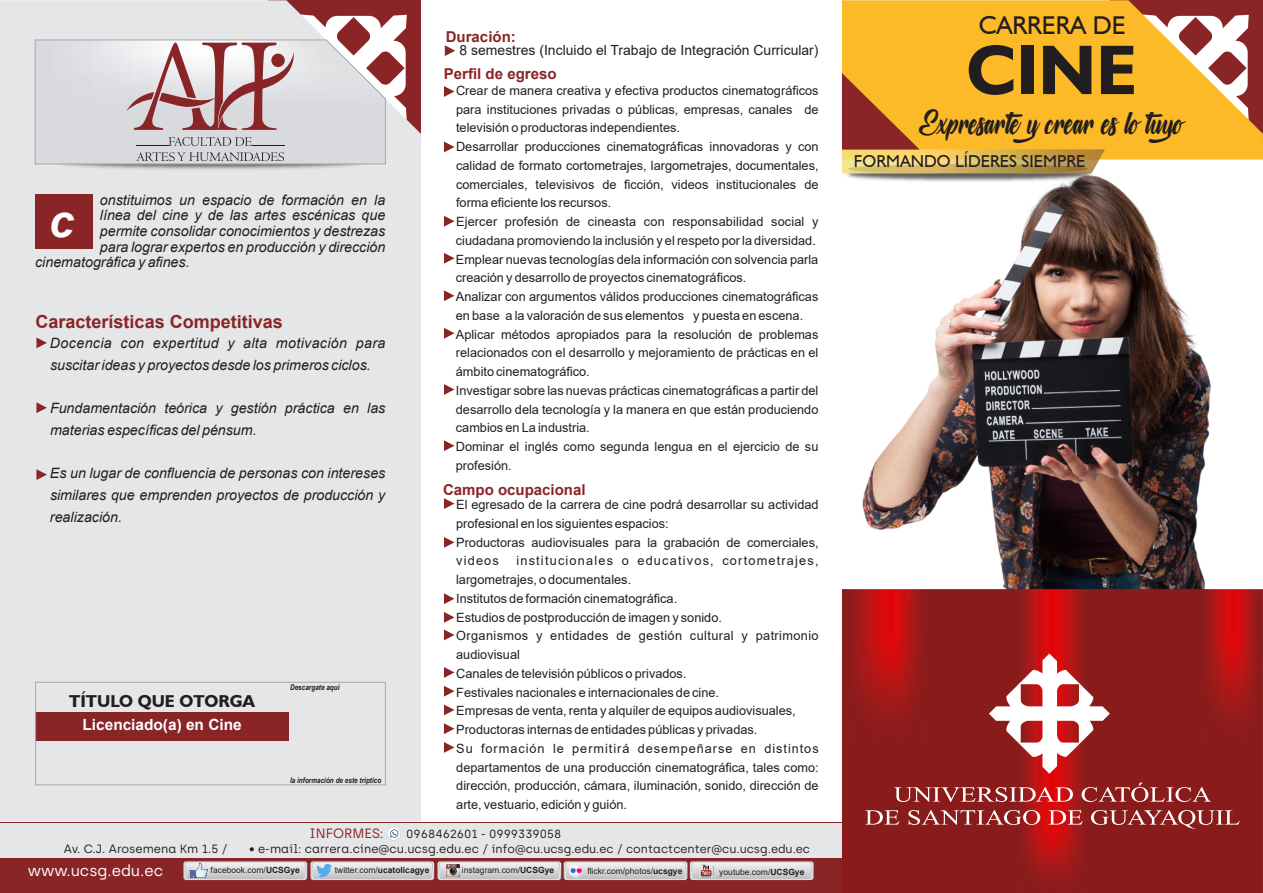
<style>
.page{position:relative;width:1263px;height:893px;background:#fff}
.page>*{position:absolute;margin:0;border:0;box-sizing:border-box;transform-origin:0 0}
.t1{font:700 70.65px "Humanist 521 BT";color:#221e1f}
.t2{font:italic 700 45px "Arial";color:#fff}
.t3{font:39px "Mysterious Lovers";color:#221e1f}
.t4{font:25.8px "Humanist 521 BT";color:#221e1f}
.t5{font:700 18px "Arial";color:#8a2527}
.t6{font:17.25px "Humanist 521 BT";color:#221e1f}
.t7{font:700 17.25px "Humanist 521 BT";color:#221e1f}
.t8{font:700 15.45px "Arial";color:#fff}
.t9{font:15.45px "Archia";color:#fff}
.t10{font:700 15px "Arial";color:#8a2527}
.t11{font:italic 14.25px/21.8px "Arial";color:#221e1f;text-align:justify}
.t12{font:13.95px "Arial";color:#221e1f}
.t13{font:13.5px "Archia";color:#8a2527}
.t14{font:12.75px/18.8px "Arial";color:#221e1f}
.t15{font:12px "Archia";color:#221e1f}
.t16{font:11.85px "Archia";color:#231f20}
.t17{font:11.85px "Archia";color:#221e1f}
.t18{font:8.55px "Arial";color:#221e1f}
.t19{font:italic 700 7.8px "Arial Narrow";color:#221e1f}
.s1{font-size:12px;color:#221e1f}
.s2{font-weight:700}
</style>
<div class="page">
<div style="left:0;top:822px;width:842px;height:71px;background:#8a2527"></div>
<div style="left:0;top:823px;width:842px;height:35px;background:#e5e6e7"></div>
<svg style="left:183px;top:861px;width:630px;height:19px;background:#d0cdd0"></svg>
<img style="left:699px;top:864px;width:14px;height:14px">
<div style="left:0;top:0;width:421px;height:821px;background:#e5e6e7"></div>
<svg style="left:52px;top:165px;width:317px;height:10px;background:#d4d4d5"></svg>
<div style="left:35px;top:194px;width:58px;height:54px;background:#8a2527"></div>
<svg style="left:36px;top:337px;width:11px;height:11px"></svg>
<svg style="left:36px;top:402px;width:11px;height:11px"></svg>
<div style="left:36px;top:712px;width:253px;height:29px;background:#8a2527"></div>
<div style="left:35px;top:682px;width:351px;height:103px;border:1px solid #a6a8ab"></div>
<svg style="left:445px;top:45px;width:10px;height:11px"></svg>
<img style="left:862px;top:175px;width:349px;height:414px">
<svg style="left:842px;top:589px;width:421px;height:304px;background:#931919"></svg>
<svg style="left:989px;top:653px;width:121px;height:121px"></svg>
<svg style="left:894px;top:787px;width:179px;height:15px;background:#b65758"></svg>
<svg style="left:1081px;top:783px;width:130px;height:19px;background:#9f4646"></svg>
<svg style="left:865px;top:810px;width:34px;height:15px"></svg>
<svg style="left:908px;top:810px;width:132px;height:15px;background:#ab5656"></svg>
<svg style="left:1048px;top:810px;width:35px;height:15px"></svg>
<svg style="left:1091px;top:810px;width:149px;height:19px;background:#a04949"></svg>
<svg style="left:842px;top:0;width:421px;height:160px;background:#eead3a"></svg>
<svg style="left:842px;top:173px;width:252px;height:12px"></svg>
<svg style="left:842px;top:73px;width:263px;height:100px;background:#e6a836"></svg>
<svg style="left:36px;top:469px;width:11px;height:11px"></svg>
<svg style="left:34px;top:14px;width:373px;height:151px;background:#d4cacc"></svg>
<hr style="left:252px;top:145px;width:32px;height:1px;background:#221e1f">
<hr style="left:137px;top:145px;width:32px;height:1px;background:#221e1f">
<svg style="left:444px;top:86px;width:10px;height:11px"></svg>
<svg style="left:444px;top:216px;width:10px;height:11px"></svg>
<svg style="left:444px;top:537px;width:10px;height:11px"></svg>
<svg style="left:444px;top:593px;width:10px;height:11px"></svg>
<svg style="left:444px;top:612px;width:10px;height:11px"></svg>
<svg style="left:444px;top:629px;width:10px;height:11px"></svg>
<svg style="left:444px;top:142px;width:10px;height:10px"></svg>
<svg style="left:444px;top:253px;width:10px;height:11px"></svg>
<svg style="left:444px;top:667px;width:10px;height:11px"></svg>
<svg style="left:444px;top:686px;width:10px;height:11px"></svg>
<svg style="left:444px;top:290px;width:10px;height:11px"></svg>
<svg style="left:444px;top:384px;width:10px;height:11px"></svg>
<svg style="left:444px;top:440px;width:10px;height:11px"></svg>
<svg style="left:444px;top:704px;width:10px;height:11px"></svg>
<svg style="left:444px;top:328px;width:10px;height:11px"></svg>
<svg style="left:444px;top:498px;width:10px;height:11px"></svg>
<svg style="left:444px;top:723px;width:10px;height:11px"></svg>
<svg style="left:444px;top:742px;width:10px;height:11px"></svg>
<svg style="left:387px;top:827px;width:14px;height:14px"></svg>
<svg style="left:388px;top:827px;width:12px;height:13px"></svg>
<svg style="left:390px;top:829px;width:8px;height:9px"></svg>
<p class="t10" style="left:446px;top:26px;width:72px">Duración:</p>
<p class="t12" style="left:460px;top:41px;width:360px">8 semestres (Incluido el Trabajo de Integración Curricular)</p>
<p class="t11" style="left:100px;top:192px;width:287px;line-height:15.9px">onstituimos un espacio de formación en la línea del cine y de las artes escénicas que permite consolidar conocimientos y destrezas para lograr expertos en producción y dirección</p>
<h2 class="t2" style="left:49px;top:192px;width:27px">c</h2>
<p class="t11" style="left:35px;top:252px;width:156px">cinematográfica y afines.</p>
<h3 class="t5" style="left:36px;top:309px;width:249px">Características Competitivas</h3>
<p class="t11" style="left:50px;top:332px;width:337px">Docencia con expertitud y alta motivación para suscitar ideas y proyectos desde los primeros ciclos.</p>
<p class="t11" style="left:50px;top:397px;width:337px">Fundamentación teórica y gestión práctica en las materias específicas del pénsum.</p>
<p class="t11" style="left:50px;top:463px;width:337px">Es un lugar de confluencia de personas con intereses similares que emprenden proyectos de producción y realización.</p>
<h3 class="t7" style="left:69px;top:691px;width:187px">TÍTULO QUE OTORGA</h3>
<p class="t8" style="left:83px;top:714px;width:161px">Licenciado(a) en Cine</p>
<p class="t19" style="left:290px;top:681px;width:51px">Descargate aquí</p>
<p class="t19" style="left:290px;top:774px;width:93px">la información de este triptico</p>
<p class="t10" style="left:444px;top:63px;width:114px">Perfil de egreso</p>
<p class="t14" style="left:456px;top:81px;width:364px">Crear de manera creativa y efectiva productos cinematográficos para instituciones privadas o públicas, empresas, canales de televisión o productoras independientes.<br>Desarrollar producciones cinematográficas innovadoras y con calidad de formato cortometrajes, largometrajes, documentales, comerciales, televisivos de ficción, videos institucionales de forma eficiente los recursos.<br>Ejercer profesión de cineasta con responsabilidad social y ciudadana promoviendo la inclusión y el respeto por la diversidad.<br>Emplear nuevas tecnologías dela información con solvencia parla creación y desarrollo de proyectos cinematográficos.<br>Analizar con argumentos válidos producciones cinematográficas en base a la valoración de sus elementos y puesta en escena.<br>Aplicar métodos apropiados para la resolución de problemas relacionados con el desarrollo y mejoramiento de prácticas en el ámbito cinematográfico.<br>Investigar sobre las nuevas prácticas cinematográficas a partir del desarrollo dela tecnología y la manera en que están produciendo cambios en La industria.<br>Dominar el inglés como segunda lengua en el ejercicio de su profesión.</p>
<p class="t10" style="left:443px;top:479px;width:144px">Campo ocupacional</p>
<p class="t14" style="left:456px;top:495px;width:364px">El egresado de la carrera de cine podrá desarrollar su actividad profesional en los siguientes espacios:<br>Productoras audiovisuales para la grabación de comerciales, videos</p>
<p class="t14" style="left:456px;top:551px;width:364px;text-indent:60px">institucionales o educativos, cortometrajes, largometrajes, o documentales.<br>Institutos de formación cinematográfica.<br>Estudios de postproducción de imagen y sonido.<br>Organismos y entidades de gestión cultural y patrimonio audiovisual<br>Canales de televisión públicos o privados.<br>Festivales nacionales e internacionales de cine.<br>Empresas de venta, renta y alquiler de equipos audiovisuales, Productoras internas de entidades públicas y privadas.<br>Su formación le permitirá desempeñarse en distintos departamentos de una producción cinematográfica, tales como: dirección, producción, cámara, iluminación, sonido, dirección de arte, vestuario, edición y guión.</p>
<p class="t13" style="left:310px;top:826px;width:76px">INFORMES:</p>
<p class="t17" style="left:406px;top:827px;width:157px">0968462601 - 0999339058</p>
<p class="t15" style="left:64px;top:841px;width:165px">Av. C.J. Arosemena Km 1.5 /</p>
<p class="t16" style="left:249px;top:841px;width:562px"><span class="s1">• e-mail: carrera.cine@cu.ucsg.edu.ec /</span> info@cu.ucsg.edu.ec / contactcenter@cu.ucsg.edu.ec</p>
<p class="t9" style="left:28px;top:861px;width:137px">www.ucsg.edu.ec</p>
<p class="t18" style="left:211px;top:864px;width:91px">facebook.com/<span class="s2">UCSGye</span></p>
<p class="t18" style="left:335px;top:864px;width:96px">twitter.com/<span class="s2">ucatolicagye</span></p>
<p class="t18" style="left:462px;top:864px;width:94px">instagram.com/<span class="s2">UCSGye</span></p>
<p class="t18" style="left:587px;top:865px;width:97px">flickr.com/photos/<span class="s2">ucsgye</span></p>
<p class="t18" style="left:719px;top:866px;width:87px">youtube.com/<span class="s2">UCSGye</span></p>
<h3 class="t4" style="left:979px;top:10px;width:149px">CARRERA DE</h3>
<h1 class="t1" style="left:966px;top:26px;width:172px">CINE</h1>
<h3 class="t3" style="left:919px;top:105px;width:267px">Expresarte y crear es lo tuyo</h3>
<h3 class="t6" style="left:854px;top:151px;width:233px">FORMANDO LÍDERES SIEMPRE</h3>
</div>
